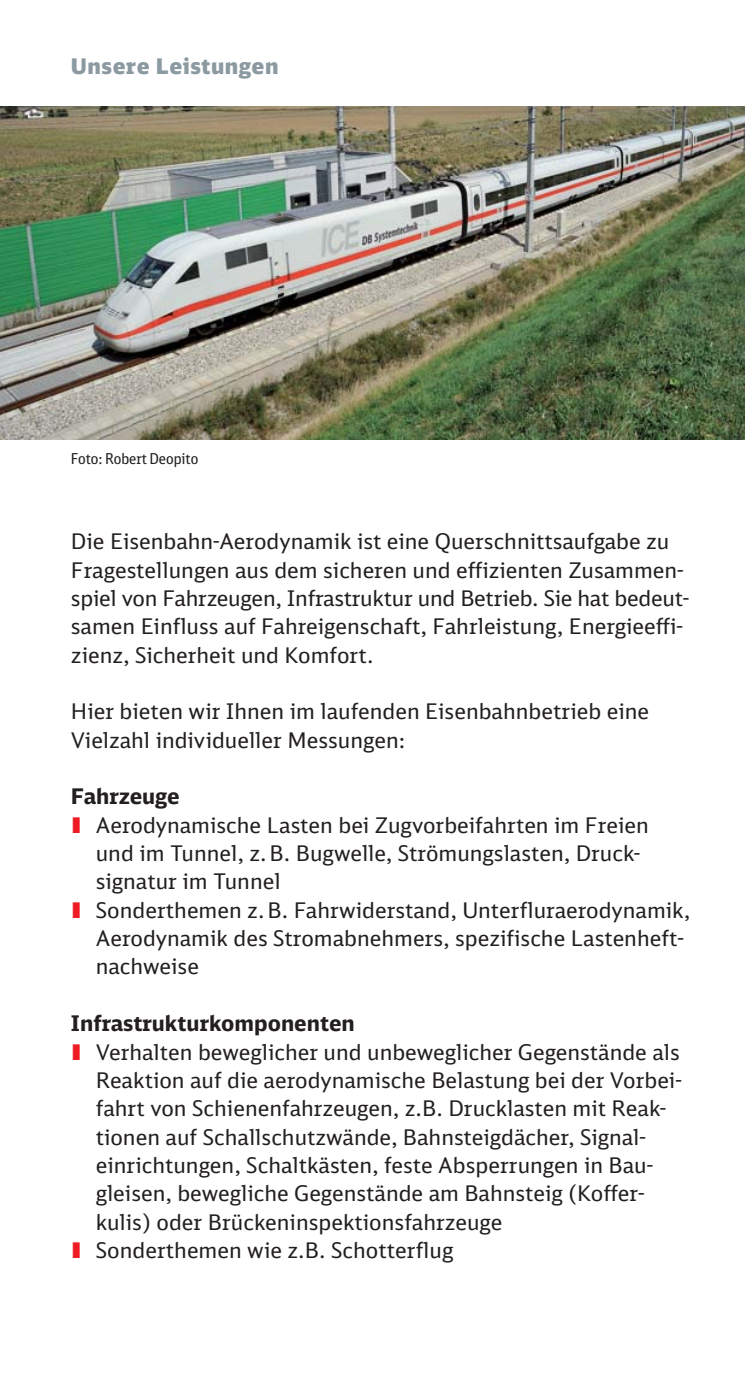
<style>
.page{position:relative;width:745px;height:1382px;background:#fff}
.page>*{position:absolute;margin:0;border:0;box-sizing:border-box;transform-origin:0 0}
.t1{font:21.5px/28.2px "DB Sans";color:#231f20}
.t2{font:700 21.5px "DB Sans";color:#231f20}
.t3{font:900 21.5px "DB Sans";letter-spacing:.025em;color:#8b99a1}
.t4{font:15px "DB Sans Cond";color:#231f20}
.s1{font-family:"DB Head";font-weight:900;color:#ed1c24}
</style>
<div class="page">
<img style="left:0;top:106px;width:744px;height:333px">
<p class="t3" style="left:71px;top:57px;width:209px">Unsere Leistungen</p>
<p class="t4" style="left:71px;top:452px;width:129px">Foto: Robert Deopito</p>
<p class="t1" style="left:71px;top:529px;width:619px">Die Eisenbahn-Aerodynamik ist eine Querschnittsaufgabe zu Fragestellungen aus dem sicheren und effizienten Zusammen&shy;spiel von Fahrzeugen, Infrastruktur und Betrieb. Sie hat bedeut - samen Einfluss auf Fahreigenschaft, Fahrleistung, Energieeffi&shy;zienz, Sicherheit und Komfort.</p>
<p class="t1" style="left:71px;top:699px;width:579px">Hier bieten wir Ihnen im laufenden Eisenbahnbetrieb eine<br>Vielzahl individueller Messungen:</p>
<p class="t2" style="left:71px;top:788px;width:110px">Fahrzeuge</p>
<p class="t1" style="left:71px;top:813px;width:579px"><span class="s1">I</span> Aerodynamische Lasten bei Zugvorbeifahrten im Freien</p>
<p class="t1" style="left:96px;top:841px;width:545px">und im Tunnel, z.B. Bugwelle, Strömungslasten, Druck-</p>
<p class="t1" style="left:96px;top:869px;width:186px">signatur im Tunnel</p>
<p class="t1" style="left:71px;top:898px;width:620px"><span class="s1">I</span> Sonderthemen z.B. Fahrwiderstand, Unterfluraerodynamik,</p>
<p class="t1" style="left:96px;top:926px;width:589px">Aerodynamik des Stromabnehmers, spezifische Lastenheft-</p>
<p class="t1" style="left:96px;top:954px;width:105px">nachweise</p>
<p class="t2" style="left:71px;top:1015px;width:285px">Infrastrukturkomponenten</p>
<p class="t1" style="left:71px;top:1039px;width:610px"><span class="s1">I</span> Verhalten beweglicher und unbeweglicher Gegenstände als</p>
<p class="t1" style="left:96px;top:1068px;width:587px">Reaktion auf die aerodynamische Belastung bei der Vorbei-</p>
<p class="t1" style="left:96px;top:1096px;width:571px">fahrt von Schienenfahrzeugen, z.B. Drucklasten mit Reak-</p>
<p class="t1" style="left:96px;top:1125px;width:551px">tionen auf Schallschutzwände, Bahnsteigdächer, Signal-</p>
<p class="t1" style="left:96px;top:1153px;width:558px">einrichtungen, Schaltkästen, feste Absperrungen in Bau-</p>
<p class="t1" style="left:96px;top:1181px;width:550px">gleisen, bewegliche Gegenstände am Bahnsteig (Koffer-</p>
<p class="t1" style="left:96px;top:1210px;width:408px">kulis) oder Brückeninspektionsfahrzeuge</p>
<p class="t1" style="left:71px;top:1238px;width:383px"><span class="s1">I</span> Sonderthemen wie z.B. Schotterflug</p>
</div>
